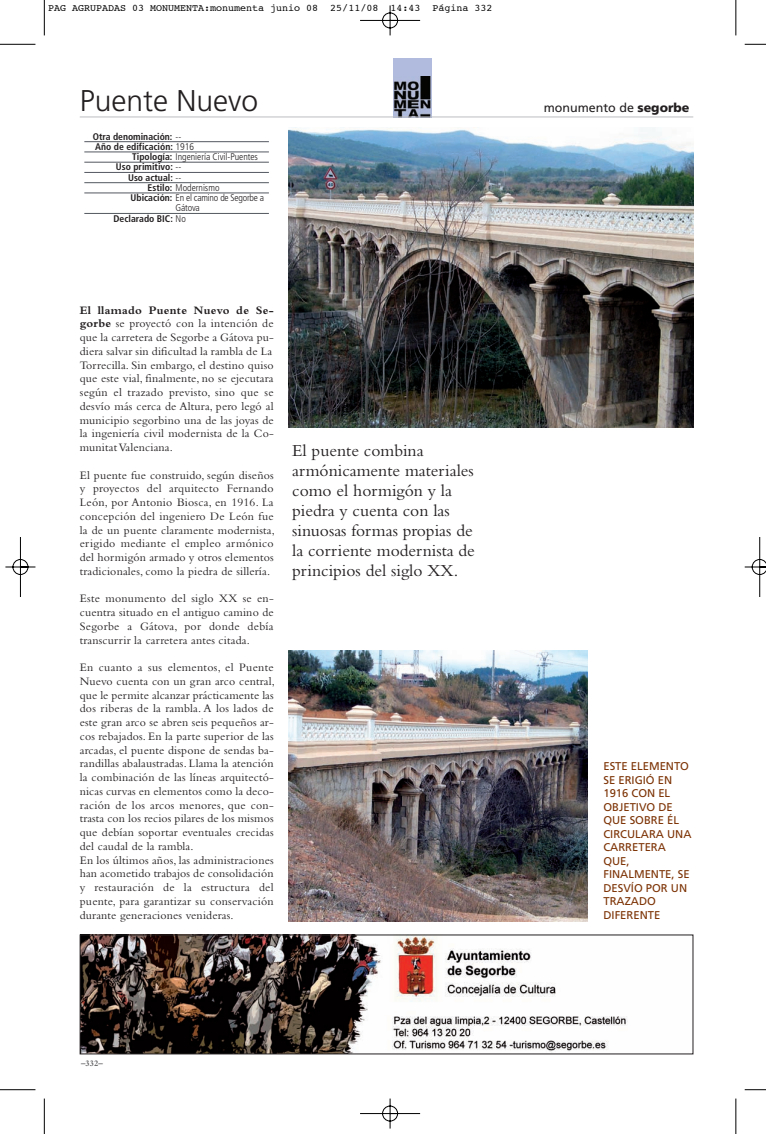
<style>
.page{position:relative;width:766px;height:1134px;background:#fff}
.page>*{position:absolute;margin:0;border:0;box-sizing:border-box;transform-origin:0 0}
.t1{font:300 30px "Frutiger";color:#231f20}
.t2{font:17.5px/20px "Bembo";color:#231f20}
.t3{font:12.5px "Frutiger";color:#231f20}
.t4{font:11.88px/13.8px "Bembo";letter-spacing:.015em;color:#231f20}
.t5{font:11.25px/13.5px "Frutiger";color:#7c3204}
.t6{font:10px "Courier";color:#000}
.t7{font:700 condensed 9.62px "Frutiger";color:#231f20}
.t8{font:300 condensed 9.62px "Frutiger";color:#231f20}
.t9{font:300 condensed 9.62px "Frutiger";letter-spacing:-.02em;color:#231f20}
.t10{font:700 8.75px "Bembo";color:#636366}
.s1{font-weight:300}
.s2{font-weight:700}
.s3{font-weight:900}
</style>
<div class="page">
<hr style="left:44px;top:0;width:1px;height:35px;background:#000">
<hr style="left:0;top:44px;width:35px;height:1px;background:#000">
<hr style="left:735px;top:0;width:1px;height:35px;background:#000">
<hr style="left:44px;top:1098px;width:1px;height:36px;background:#000">
<hr style="left:0;top:1089px;width:35px;height:1px;background:#000">
<hr style="left:735px;top:1098px;width:1px;height:36px;background:#000">
<img style="left:5px;top:5px;width:760px;height:1124px">
<p class="t6" style="left:48px;top:4px;width:445px">PAG AGRUPADAS 03 MONUMENTA:monumenta junio 08 25/11/08 14:43 Página 332</p>
<h1 class="t1" style="left:80px;top:88px;width:180px">Puente Nuevo</h1>
<p class="t7" style="left:93px;top:132px;width:90px">Otra denominación: <span class="s1">--</span></p>
<p class="t7" style="left:95px;top:143px;width:100px">Año de edificación: <span class="s1">1916</span></p>
<p class="t8" style="left:132px;top:153px;width:127px"><span class="s2">Tipología:</span> Ingeniería Civil-Puentes</p>
<p class="t7" style="left:116px;top:163px;width:67px">Uso primitivo: <span class="s1">--</span></p>
<p class="t7" style="left:128px;top:173px;width:55px">Uso actual: <span class="s1">--</span></p>
<p class="t8" style="left:147px;top:184px;width:73px"><span class="s2">Estilo:</span> Modernismo</p>
<p class="t9" style="left:130px;top:194px;width:135px"><span class="s2">Ubicación:</span> En el camino de Segorbe a</p>
<p class="t8" style="left:175px;top:204px;width:26px">Gátova</p>
<p class="t7" style="left:113px;top:214px;width:74px">Declarado BIC: <span class="s1">No</span></p>
<p class="t4" style="left:80px;top:304px;width:195px"><span class="s2">El llamado Puente Nuevo de Se&shy;gorbe</span> se proyectó con la intención de que la carretera de Segorbe a Gátova pu&shy;diera salvar sin dificultad la rambla de La Torrecilla. Sin embargo, el destino quiso que este vial, finalmente, no se ejecutara según el trazado previsto, sino que se desvío más cerca de Altura, pero legó al municipio segorbino una de las joyas de la ingeniería civil modernista de la Co&shy;munitat Valenciana.</p>
<p class="t4" style="left:80px;top:469px;width:196px;text-align:justify">El puente fue construido, según diseños y proyectos del arquitecto Fernando León, por Antonio Biosca, en 1916. La concepción del ingeniero De León fue la de un puente claramente modernista, erigido mediante el empleo armónico del hormigón armado y otros elementos tradicionales, como la piedra de sillería.</p>
<p class="t4" style="left:80px;top:593px;width:195px;text-align:justify">Este monumento del siglo XX se en&shy;cuentra situado en el antiguo camino de Segorbe a Gátova, por donde debía transcurrir la carretera antes citada.</p>
<p class="t4" style="left:80px;top:661px;width:196px">En cuanto a sus elementos, el Puente Nuevo cuenta con un gran arco central, que le permite alcanzar prácticamente las dos riberas de la rambla. A los lados de este gran arco se abren seis pequeños ar&shy;cos rebajados. En la parte superior de las arcadas, el puente dispone de sendas ba&shy;randillas abalaustradas. Llama la atención la combinación de las líneas arquitectó&shy;nicas curvas en elementos como la deco&shy;ración de los arcos menores, que con&shy;trasta con los recios pilares de los mismos que debían soportar eventuales crecidas del caudal de la rambla.<br>En los últimos años, las administraciones han acometido trabajos de consolidación y restauración de la estructura del puente, para garantizar su conservación durante generaciones venideras.</p>
<h2 class="t2" style="left:292px;top:442px;width:184px">El puente combina armónicamente materiales como el hormigón y la piedra y cuenta con las sinuosas formas propias de la corriente modernista de principios del siglo XX.</h2>
<p class="t3" style="left:543px;top:102px;width:147px">monumento de <span class="s3">segorbe</span></p>
<p class="t5" style="left:603px;top:760px;width:90px">ESTE ELEMENTO<br>SE ERIGIÓ EN<br>1916 CON EL<br>OBJETIVO DE<br>QUE SOBRE ÉL<br>CIRCULARA UNA<br>CARRETERA<br>QUE,<br>FINALMENTE, SE<br>DESVÍO POR UN<br>TRAZADO<br>DIFERENTE</p>
<p class="t10" style="left:81px;top:1060px;width:23px">–332–</p>
</div>
